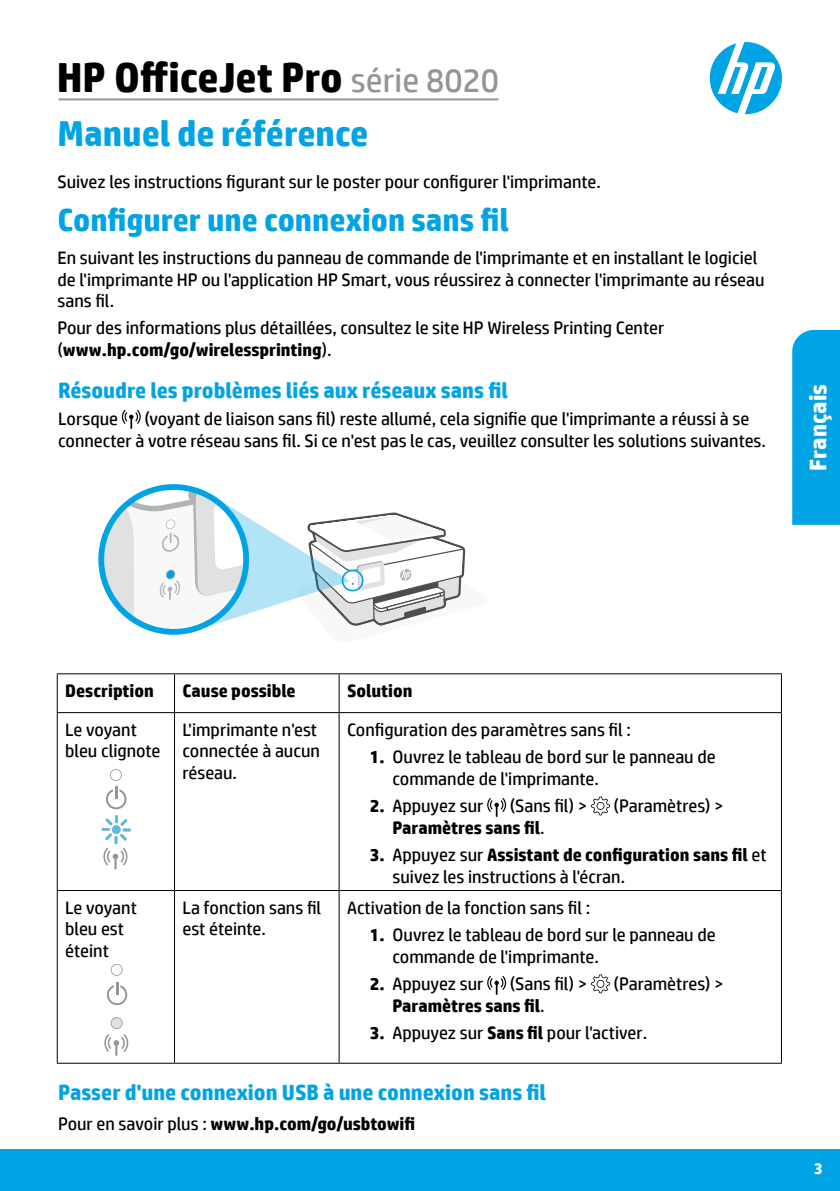
<style>
.page{position:relative;width:840px;height:1191px;background:#fff}
.page>*{position:absolute;margin:0;border:0;box-sizing:border-box;transform-origin:0 0}
.product_name{font:700 42px "HP Simplified";color:#000}
.section_title{font:700 36px "HP Simplified";color:#00a4e4}
.section_title-2{font:700 32px "HP Simplified";color:#00a4e4}
.bleed_tab{font:700 24px "HP Simplified";color:#fff}
.subsection_title2{font:700 22px "HP Simplified";color:#00a4e4}
.table_body1{font:700 22px "HP Simplified";color:#00a4e4}
.body{font:18px/21.6px "HP Simplified";color:#000}
.table_body1-2{font:18px/21.6px "HP Simplified";color:#000}
.body-2{font:700 18px "HP Simplified";color:#000}
.table_body1-3{font:700 18px "HP Simplified";color:#000}
.t1{font:700 16px "HP Simplified";color:#fff}
.s1{font-weight:400;font-size:34px;color:#939598}
.s2{font-weight:700}
.s3{font-weight:400}
</style>
<div class="page">
<hr style="left:59px;top:98px;width:439px;height:2px;background:#939598">
<svg style="left:709px;top:42px;width:72px;height:72px"></svg>
<div style="left:792px;top:330px;width:47px;height:195px;background:#00a4e4"></div>
<hr style="left:57px;top:713px;width:1px;height:177px;background:#000">
<hr style="left:174px;top:713px;width:1px;height:177px;background:#000">
<hr style="left:338px;top:713px;width:1px;height:177px;background:#000">
<hr style="left:780px;top:713px;width:1px;height:177px;background:#000">
<hr style="left:57px;top:890px;width:117px;height:1px;background:#000">
<hr style="left:57px;top:891px;width:1px;height:171px;background:#000">
<hr style="left:174px;top:890px;width:165px;height:1px;background:#000">
<hr style="left:174px;top:891px;width:1px;height:171px;background:#000">
<hr style="left:339px;top:890px;width:442px;height:1px;background:#000">
<hr style="left:338px;top:891px;width:1px;height:171px;background:#000">
<hr style="left:780px;top:891px;width:1px;height:171px;background:#000">
<hr style="left:57px;top:1062px;width:117px;height:1px;background:#000">
<hr style="left:174px;top:1062px;width:165px;height:1px;background:#000">
<hr style="left:339px;top:1062px;width:442px;height:1px;background:#000">
<hr style="left:57px;top:673px;width:117px;height:1px;background:#000">
<hr style="left:57px;top:674px;width:1px;height:38px;background:#000">
<hr style="left:174px;top:673px;width:165px;height:1px;background:#000">
<hr style="left:174px;top:674px;width:1px;height:38px;background:#000">
<hr style="left:339px;top:673px;width:442px;height:1px;background:#000">
<hr style="left:338px;top:674px;width:1px;height:38px;background:#000">
<hr style="left:780px;top:674px;width:1px;height:38px;background:#000">
<hr style="left:57px;top:712px;width:117px;height:1px;background:#000">
<hr style="left:174px;top:712px;width:165px;height:1px;background:#000">
<hr style="left:339px;top:712px;width:442px;height:1px;background:#000">
<svg style="left:487px;top:798px;width:19px;height:19px"></svg>
<svg style="left:591px;top:796px;width:18px;height:19px"></svg>
<svg style="left:487px;top:975px;width:19px;height:19px"></svg>
<svg style="left:591px;top:974px;width:18px;height:19px"></svg>
<svg style="left:122px;top:410px;width:19px;height:19px"></svg>
<div style="left:0;top:1149px;width:839px;height:42px;background:#00a4e4"></div>
<svg style="left:98px;top:484px;width:368px;height:151px"></svg>
<svg style="left:106px;top:787px;width:20px;height:22px"></svg>
<svg style="left:110px;top:769px;width:12px;height:12px"></svg>
<svg style="left:101px;top:815px;width:30px;height:54px"></svg>
<svg style="left:107px;top:982px;width:20px;height:23px"></svg>
<svg style="left:111px;top:964px;width:12px;height:11px"></svg>
<svg style="left:104px;top:1017px;width:24px;height:38px"></svg>
<p class="product_name" style="left:57px;top:50px;width:443px">HP OfficeJet Pro <span class="s1">série 8020</span></p>
<p class="section_title" style="left:57px;top:110px;width:312px">Manuel de référence</p>
<p class="body" style="left:57px;top:171px;width:544px">Suivez les instructions figurant sur le poster pour configurer l'imprimante.</p>
<p class="section_title-2" style="left:57px;top:199px;width:452px">Configurer une connexion sans fil</p>
<p class="body" style="left:57px;top:247px;width:708px">En suivant les instructions du panneau de commande de l'imprimante et en installant le logiciel de l'imprimante HP ou l'application HP Smart, vous réussirez à connecter l'imprimante au réseau sans fil.</p>
<p class="body" style="left:57px;top:317px;width:608px">Pour des informations plus détaillées, consultez le site HP Wireless Printing Center (<span class="s2">www.hp.com/go/wirelessprinting</span>).</p>
<p class="table_body1" style="left:58px;top:376px;width:451px">Résoudre les problèmes liés aux réseaux sans fil</p>
<p class="table_body1-2" style="left:58px;top:408px;width:61px">Lorsque</p>
<p class="table_body1-2" style="left:58px;top:408px;width:709px;text-indent:86px">(voyant de liaison sans fil) reste allumé, cela signifie que l'imprimante a réussi à se connecter à votre réseau sans fil. Si ce n'est pas le cas, veuillez consulter les solutions suivantes.</p>
<p class="bleed_tab" style="left:802px;top:471px;width:88px;rotate:-90deg">Français</p>
<p class="table_body1-3" style="left:65px;top:679px;width:90px">Description</p>
<p class="table_body1-3" style="left:182px;top:679px;width:115px">Cause possible</p>
<p class="table_body1-3" style="left:347px;top:679px;width:67px">Solution</p>
<p class="body" style="left:65px;top:718px;width:97px">Le voyant bleu clignote</p>
<p class="table_body1-2" style="left:182px;top:718px;width:139px">L'imprimante n'est connectée à aucun réseau.</p>
<p class="table_body1-2" style="left:347px;top:718px;width:285px">Configuration des paramètres sans fil :</p>
<p class="body" style="left:392px;top:746px;width:324px;text-indent:-23px"><span class="s2">1.</span> Ouvrez le tableau de bord sur le panneau de commande de l'imprimante.</p>
<p class="body" style="left:369px;top:794px;width:115px"><span class="s2">2.</span> Appuyez sur</p>
<p class="body" style="left:509px;top:794px;width:79px">(Sans fil) &gt;</p>
<p class="body" style="left:613px;top:794px;width:112px">(Paramètres) &gt;</p>
<p class="body-2" style="left:392px;top:815px;width:154px">Paramètres sans fil<span class="s3">.</span></p>
<p class="body" style="left:392px;top:843px;width:375px;text-indent:-23px"><span class="s2">3.</span> Appuyez sur <span class="s2">Assistant de configuration sans fil</span> et suivez les instructions à l'écran.</p>
<p class="body" style="left:65px;top:896px;width:73px">Le voyant bleu est éteint</p>
<p class="table_body1-2" style="left:182px;top:896px;width:140px">La fonction sans fil est éteinte.</p>
<p class="table_body1-2" style="left:347px;top:896px;width:244px">Activation de la fonction sans fil :</p>
<p class="body" style="left:392px;top:923px;width:324px;text-indent:-23px"><span class="s2">1.</span> Ouvrez le tableau de bord sur le panneau de commande de l'imprimante.</p>
<p class="body" style="left:369px;top:972px;width:115px"><span class="s2">2.</span> Appuyez sur</p>
<p class="body" style="left:509px;top:972px;width:79px">(Sans fil) &gt;</p>
<p class="body" style="left:613px;top:972px;width:112px">(Paramètres) &gt;</p>
<p class="body-2" style="left:392px;top:993px;width:154px">Paramètres sans fil<span class="s3">.</span></p>
<p class="body" style="left:369px;top:1021px;width:279px"><span class="s2">3.</span> Appuyez sur <span class="s2">Sans fil</span> pour l'activer.</p>
<p class="subsection_title2" style="left:58px;top:1078px;width:489px">Passer d'une connexion USB à une connexion sans fil</p>
<p class="body-2" style="left:58px;top:1112px;width:358px"><span class="s3">Pour en savoir plus :</span> www.hp.com/go/usbtowifi</p>
<p class="t1" style="left:813px;top:1157px;width:10px">3</p>
</div>
